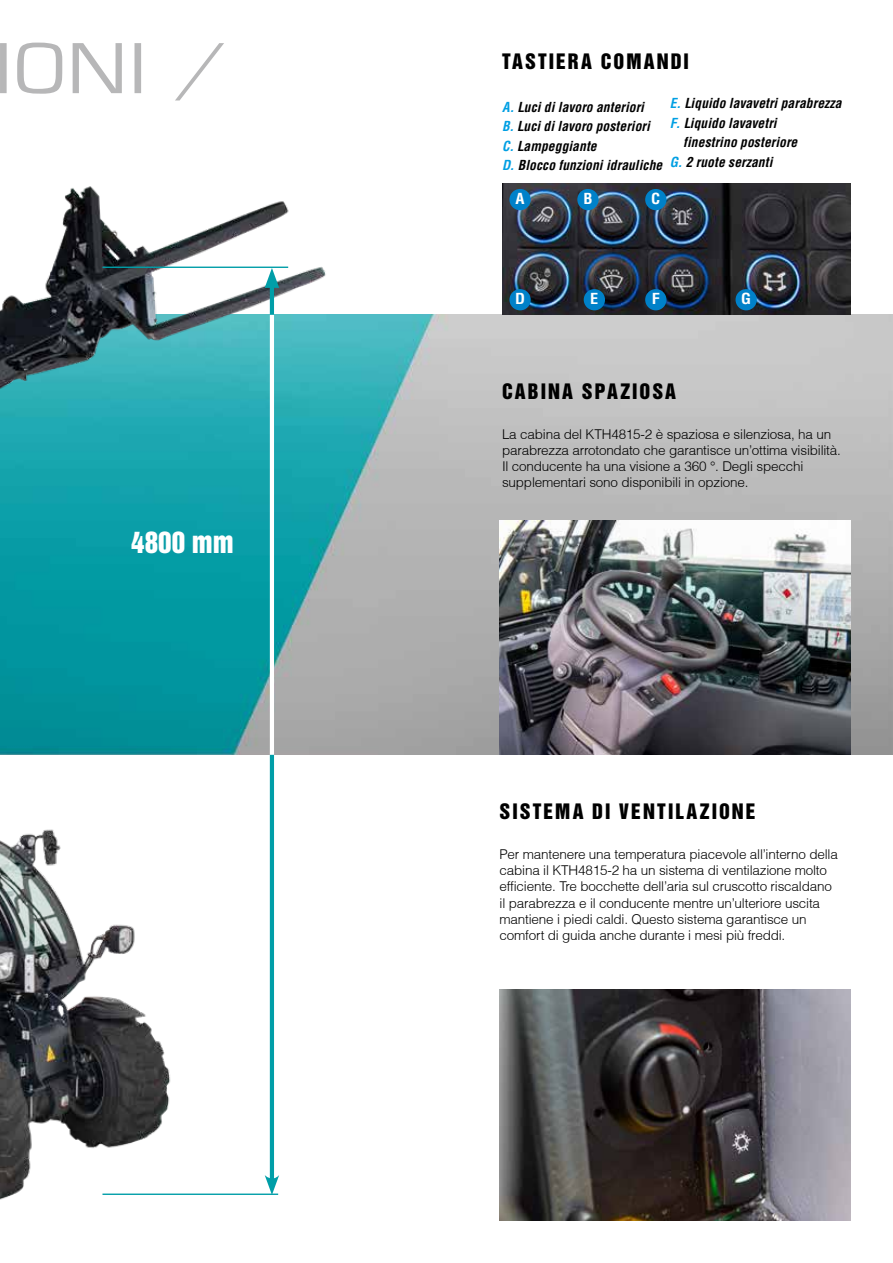
<style>
.page{position:relative;width:893px;height:1263px;background:#fff}
.page>*{position:absolute;margin:0;border:0;box-sizing:border-box;transform-origin:0 0}
.t1{font:75px "Eurostile Ext";color:#b7b7b8}
.t2{font:27px "Helvetica Inserat";color:#fff}
.t3{font:19.5px "Helvetica Inserat";letter-spacing:.105em;color:#000}
.t4{font:700 condensed 14.85px "Helvetica";color:#fff;scale:1.1 1}
.t5{font:300 13.5px/16.2px "Helvetica";letter-spacing:-.015em;color:#000}
.t6{font:italic 700 condensed 13.5px/19.5px "Helvetica";letter-spacing:.005em;color:#000}
.s1{color:#009fe3}
</style>
<div class="page">
<img style="left:348px;top:315px;width:545px;height:440px">
<img style="left:0;top:186px;width:348px;height:1014px">
<img style="left:500px;top:989px;width:350px;height:231px">
<img style="left:500px;top:521px;width:350px;height:234px">
<img style="left:502px;top:183px;width:349px;height:131px">
<div style="left:509px;top:189px;width:22px;height:21px;background:#0081c9;border-radius:50%"></div>
<div style="left:577px;top:189px;width:22px;height:21px;background:#0081c9;border-radius:50%"></div>
<div style="left:509px;top:289px;width:22px;height:21px;background:#0081c9;border-radius:50%"></div>
<div style="left:584px;top:289px;width:21px;height:21px;background:#0081c9;border-radius:50%"></div>
<div style="left:645px;top:289px;width:21px;height:21px;background:#0081c9;border-radius:50%"></div>
<div style="left:735px;top:289px;width:22px;height:21px;background:#0081c9;border-radius:50%"></div>
<div style="left:645px;top:189px;width:21px;height:21px;background:#0081c9;border-radius:50%"></div>
<hr style="left:270px;top:315px;width:4px;height:449px;background:#fff">
<hr style="left:270px;top:755px;width:4px;height:428px;background:#009ea8">
<svg style="left:265px;top:1175px;width:14px;height:20px"></svg>
<hr style="left:102px;top:1193px;width:176px;height:2px;background:#009ea8">
<hr style="left:102px;top:267px;width:186px;height:1px;background:#009ea8">
<hr style="left:270px;top:280px;width:4px;height:35px;background:#009ea8">
<svg style="left:265px;top:268px;width:14px;height:20px"></svg>
<h1 class="t1" style="left:-5px;top:29px;width:237px">IONI /</h1>
<h2 class="t2" style="left:131px;top:526px;width:104px">4800 mm</h2>
<h3 class="t3" style="left:502px;top:49px;width:189px">TASTIERA COMANDI</h3>
<p class="t6" style="left:502px;top:97px;width:162px"><span class="s1">A.</span> Luci di lavoro anteriori<br><span class="s1">B.</span> Luci di lavoro posteriori<br><span class="s1">C.</span> Lampeggiante<br><span class="s1">D.</span> Blocco funzioni idrauliche</p>
<p class="t6" style="left:670px;top:94px;width:173px"><span class="s1">E.</span> Liquido lavavetri parabrezza</p>
<p class="t6" style="left:670px;top:113px;width:108px"><span class="s1">F.</span> Liquido lavavetri</p>
<p class="t6" style="left:683px;top:133px;width:116px">finestrino posteriore</p>
<p class="t6" style="left:670px;top:152px;width:104px"><span class="s1">G.</span> 2 ruote serzanti</p>
<p class="t4" style="left:515px;top:189px;width:10px">A</p>
<p class="t4" style="left:583px;top:189px;width:10px">B</p>
<p class="t4" style="left:651px;top:189px;width:10px">C</p>
<p class="t4" style="left:515px;top:289px;width:11px">D</p>
<p class="t4" style="left:590px;top:289px;width:9px">E</p>
<p class="t4" style="left:652px;top:289px;width:9px">F</p>
<p class="t4" style="left:741px;top:289px;width:11px">G</p>
<h3 class="t3" style="left:502px;top:380px;width:176px">CABINA SPAZIOSA</h3>
<p class="t5" style="left:502px;top:426px;width:340px">La cabina del KTH4815-2 è spaziosa e silenziosa, ha un parabrezza arrotondato che garantisce un’ottima visibilità.<br>Il conducente ha una visione a 360 °. Degli specchi supplementari sono disponibili in opzione.</p>
<h3 class="t3" style="left:500px;top:800px;width:257px">SISTEMA DI VENTILAZIONE</h3>
<p class="t5" style="left:500px;top:846px;width:340px">Per mantenere una temperatura piacevole all’interno della cabina il KTH4815-2 ha un sistema di ventilazione molto efficiente. Tre bocchette dell’aria sul cruscotto riscaldano il parabrezza e il conducente mentre un’ulteriore uscita mantiene i piedi caldi. Questo sistema garantisce un comfort di guida anche durante i mesi più freddi.</p>
</div>
